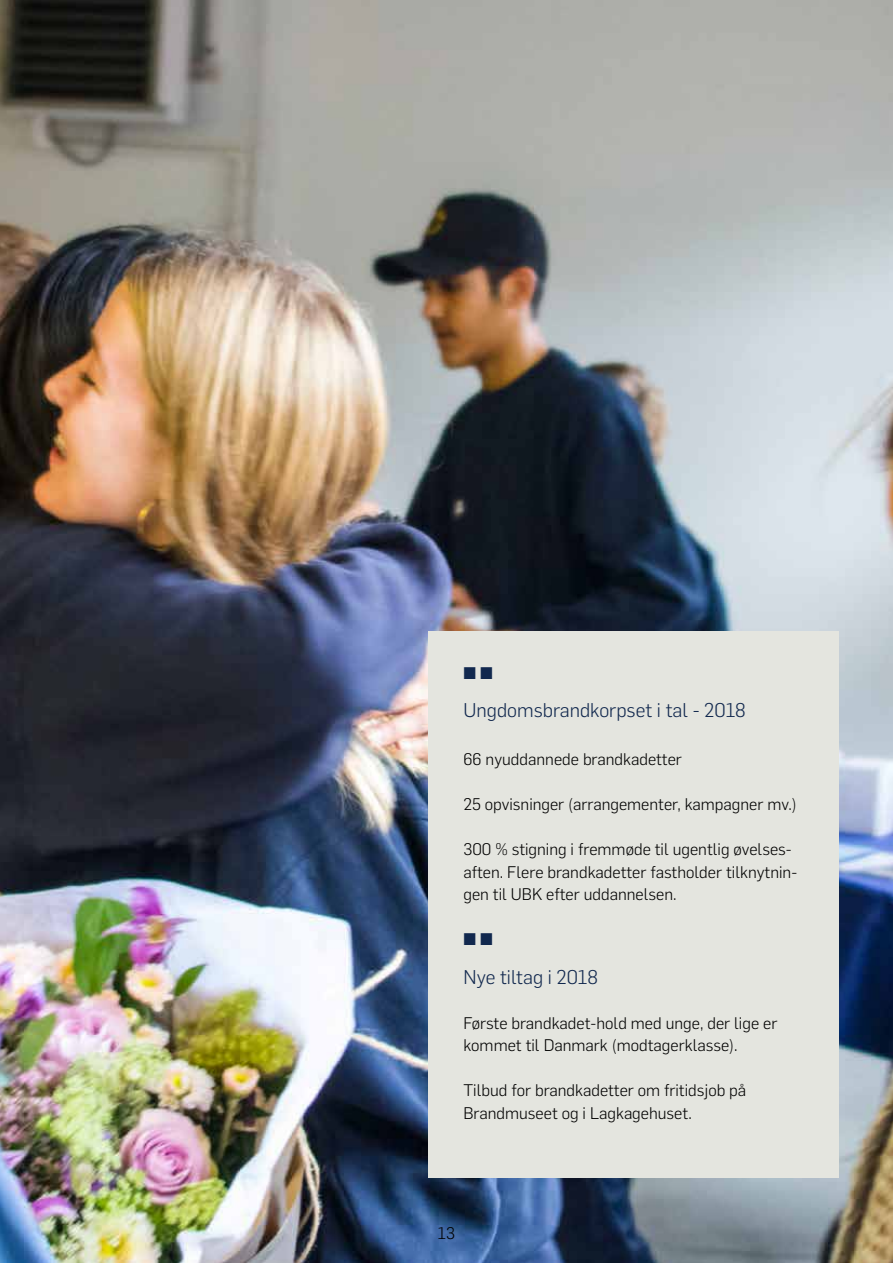
<style>
.page{position:relative;width:893px;height:1263px;background:#fff}
.page>*{position:absolute;margin:0;border:0;box-sizing:border-box;transform-origin:0 0}
.t1{font:300 19.5px "Flama";color:#11284e}
.t2{font:300 16.5px/22.5px "Flama";color:#000}
.t3{font:16.5px "Flama";color:#11284e}
</style>
<div class="page">
<img style="left:0;top:0;width:893px;height:1263px">
<div style="left:428px;top:631px;width:411px;height:547px;background:#e4e5df"></div>
<p class="t3" style="left:463px;top:662px;width:31px">■ ■</p>
<p class="t1" style="left:463px;top:697px;width:284px">Ungdomsbrandkorpset i tal - 2018</p>
<p class="t2" style="left:463px;top:747px;width:220px">66 nyuddannede brandkadetter</p>
<p class="t2" style="left:463px;top:792px;width:335px">25 opvisninger (arrangementer, kampagner mv.)</p>
<p class="t2" style="left:463px;top:837px;width:335px">300 % stigning i fremmøde til ugentlig øvelses&shy;aften. Flere brandkadetter fastholder tilknytnin&shy;gen til UBK efter uddannelsen.</p>
<p class="t3" style="left:463px;top:928px;width:31px">■ ■</p>
<p class="t1" style="left:463px;top:963px;width:136px">Nye tiltag i 2018</p>
<p class="t2" style="left:463px;top:1010px;width:315px">Første brandkadet-hold med unge, der lige er kommet til Danmark (modtagerklasse).</p>
<p class="t2" style="left:463px;top:1078px;width:284px">Tilbud for brandkadetter om fritidsjob på<br>Brandmuseet og i Lagkagehuset.</p>
<p class="t2" style="left:438px;top:1221px;width:19px">13</p>
</div>
